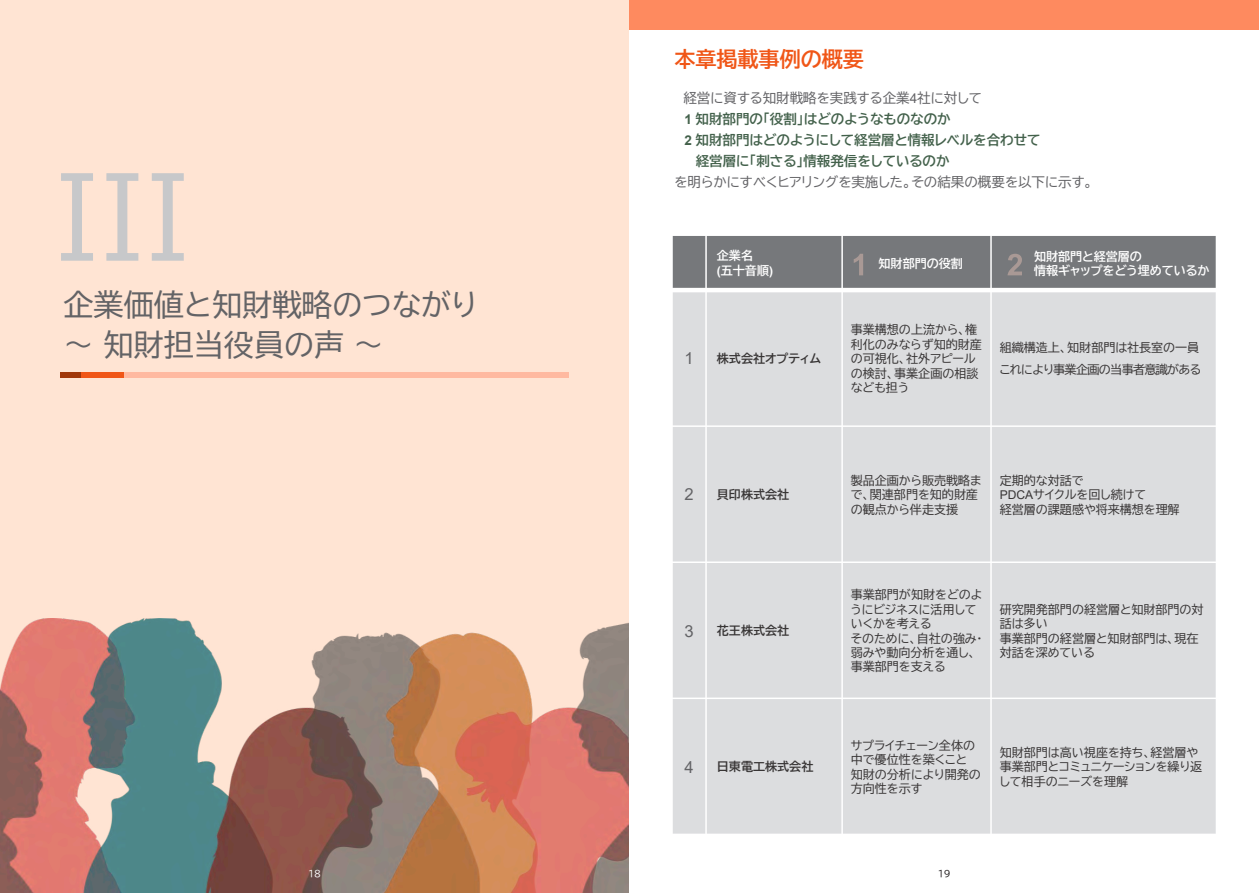
<style>
.page{position:relative;width:1259px;height:893px;background:#fff}
.page>*{position:absolute;margin:0;border:0;box-sizing:border-box;transform-origin:0 0}
.t1{font:108px "BIZ UDP Gothic";color:#c7c8ca}
.t2{font:30px/39.6px "BIZ UDP Gothic";color:#636366}
.t3{font:21px "BIZ UDP Gothic Bold";color:#f05617}
.t4{font:16.65px "Arial";color:#636366}
.t5{font:16.5px "Arial";color:#636366}
.t6{font:13.5px "BIZ UDP Gothic Bold";color:#43614b}
.t7{font:13.5px "BIZ UDP Gothic";color:#636366}
.t8{font:12px/14.4px "BIZ UDP Gothic";color:#383535}
.t9{font:12px/14.4px "BIZ UDP Gothic Bold";color:#fff}
.t10{font:12px/21.6px "BIZ UDP Gothic";letter-spacing:-.04em;color:#383535}
.t11{font:12px "BIZ UDP Gothic Bold";color:#383535}
.t12{font:9px "BIZ UDP Gothic";color:#fff}
.t13{font:9px "BIZ UDP Gothic";color:#231f20}
.s1{font-family:"Arial"}
.s2{font-family:"Arial";font-weight:700}
</style>
<div class="page">
<div style="left:0;top:0;width:629px;height:893px;background:#ffe4d3"></div>
<img style="left:0;top:618px;width:629px;height:275px">
<div style="left:60px;top:372px;width:509px;height:6px;background:#ffb9a0"></div>
<div style="left:60px;top:372px;width:43px;height:6px;background:#a0370a"></div>
<div style="left:82px;top:372px;width:42px;height:6px;background:#f05617"></div>
<div style="left:629px;top:0;width:630px;height:30px;background:#fe8a5f"></div>
<div style="left:672px;top:235px;width:34px;height:55px;background:#76787b"></div>
<div style="left:706px;top:235px;width:136px;height:55px;background:#76787b"></div>
<div style="left:842px;top:235px;width:149px;height:55px;background:#76787b"></div>
<div style="left:991px;top:235px;width:225px;height:55px;background:#76787b"></div>
<div style="left:672px;top:290px;width:34px;height:136px;background:#dcdddf"></div>
<div style="left:706px;top:290px;width:136px;height:136px;background:#dcdddf"></div>
<div style="left:842px;top:290px;width:149px;height:136px;background:#dcdddf"></div>
<div style="left:991px;top:290px;width:225px;height:136px;background:#dcdddf"></div>
<div style="left:672px;top:426px;width:34px;height:136px;background:#dcdddf"></div>
<div style="left:706px;top:426px;width:136px;height:136px;background:#dcdddf"></div>
<div style="left:842px;top:426px;width:149px;height:136px;background:#dcdddf"></div>
<div style="left:991px;top:426px;width:225px;height:136px;background:#dcdddf"></div>
<div style="left:672px;top:562px;width:34px;height:136px;background:#dcdddf"></div>
<div style="left:706px;top:562px;width:136px;height:136px;background:#dcdddf"></div>
<div style="left:842px;top:562px;width:149px;height:136px;background:#dcdddf"></div>
<div style="left:991px;top:562px;width:225px;height:136px;background:#dcdddf"></div>
<div style="left:672px;top:698px;width:34px;height:136px;background:#dcdddf"></div>
<div style="left:706px;top:698px;width:136px;height:136px;background:#dcdddf"></div>
<div style="left:842px;top:698px;width:149px;height:136px;background:#dcdddf"></div>
<div style="left:991px;top:698px;width:225px;height:136px;background:#dcdddf"></div>
<hr style="left:705px;top:234px;width:2px;height:601px;background:#fff">
<hr style="left:841px;top:234px;width:2px;height:601px;background:#fff">
<hr style="left:990px;top:234px;width:1px;height:601px;background:#fff">
<hr style="left:671px;top:288px;width:546px;height:4px;background:#fff">
<hr style="left:671px;top:425px;width:546px;height:2px;background:#fff">
<hr style="left:671px;top:561px;width:546px;height:2px;background:#fff">
<hr style="left:671px;top:698px;width:546px;height:1px;background:#fff">
<hr style="left:671px;top:234px;width:2px;height:601px;background:#fff">
<hr style="left:1215px;top:234px;width:2px;height:601px;background:#fff">
<hr style="left:671px;top:234px;width:546px;height:2px;background:#fff">
<svg style="left:853px;top:254px;width:10px;height:21px"></svg>
<svg style="left:1007px;top:254px;width:15px;height:21px"></svg>
<h1 class="t1" style="left:54px;top:163px;width:138px">III</h1>
<h2 class="t2" style="left:64px;top:285px;width:416px">企業価値と知財戦略のつながり～知財担当役員の声～</h2>
<p class="t12" style="left:308px;top:869px;width:14px">18</p>
<h3 class="t3" style="left:674px;top:48px;width:191px">本章掲載事例の概要</h3>
<p class="t7" style="left:683px;top:91px;width:300px">経営に資する知財戦略を実践する企業<span class="s1">4</span>社に対して</p>
<p class="t6" style="left:684px;top:112px;width:268px"><span class="s2">1</span> 知財部門の「役割」はどのようなものなのか</p>
<p class="t6" style="left:684px;top:133px;width:357px"><span class="s2">2</span> 知財部門はどのようにして経営層と情報レベルを合わせて</p>
<p class="t6" style="left:696px;top:154px;width:255px">経営層に「刺さる」情報発信をしているのか</p>
<p class="t7" style="left:674px;top:175px;width:420px">を明らかにすべくヒアリングを実施した。その結果の概要を以下に示す。</p>
<p class="t9" style="left:717px;top:248px;width:58px">企業名<br><span class="s2">(</span>五十音順<span class="s2">)</span></p>
<h3 class="t5" style="left:684px;top:347px;width:11px">1</h3>
<p class="t11" style="left:717px;top:352px;width:106px">株式会社オプティム</p>
<p class="t9" style="left:878px;top:256px;width:86px">知財部門の役割</p>
<p class="t9" style="left:1034px;top:249px;width:177px">知財部門と経営層の<br>情報ギャップをどう埋めているか</p>
<p class="t8" style="left:850px;top:323px;width:132px">事業構想の上流から、権利化のみならず知的財産の可視化、社外アピールの検討、事業企画の相談なども担う</p>
<p class="t10" style="left:999px;top:337px;width:203px">組織構造上、知財部門は社長室の一員これにより事業企画の当事者意識がある</p>
<h3 class="t5" style="left:684px;top:483px;width:11px">2</h3>
<p class="t11" style="left:717px;top:488px;width:74px">貝印株式会社</p>
<h3 class="t4" style="left:684px;top:619px;width:11px">3</h3>
<p class="t11" style="left:717px;top:624px;width:74px">花王株式会社</p>
<h3 class="t5" style="left:684px;top:755px;width:11px">4</h3>
<p class="t11" style="left:717px;top:761px;width:98px">日東電工株式会社</p>
<p class="t8" style="left:850px;top:473px;width:132px">製品企画から販売戦略まで、関連部門を知的財産の観点から伴走支援</p>
<p class="t8" style="left:999px;top:473px;width:181px">定期的な対話で<br><span class="s1">PDCA</span>サイクルを回し続けて<br>経営層の課題感や将来構想を理解</p>
<p class="t8" style="left:850px;top:588px;width:133px">事業部門が知財をどのようにビジネスに活用していくかを考える<br>そのために、自社の強み・弱みや動向分析を通し、事業部門を支える</p>
<p class="t8" style="left:999px;top:602px;width:205px">研究開発部門の経営層と知財部門の対話は多い<br>事業部門の経営層と知財部門は、現在対話を深めている</p>
<p class="t8" style="left:850px;top:738px;width:132px">サプライチェーン全体の中で優位性を築くこと知財の分析により開発の方向性を示す</p>
<p class="t8" style="left:999px;top:745px;width:204px">知財部門は高い視座を持ち、経営層や事業部門とコミュニケーションを繰り返して相手のニーズを理解</p>
<p class="t13" style="left:938px;top:869px;width:14px">19</p>
</div>
